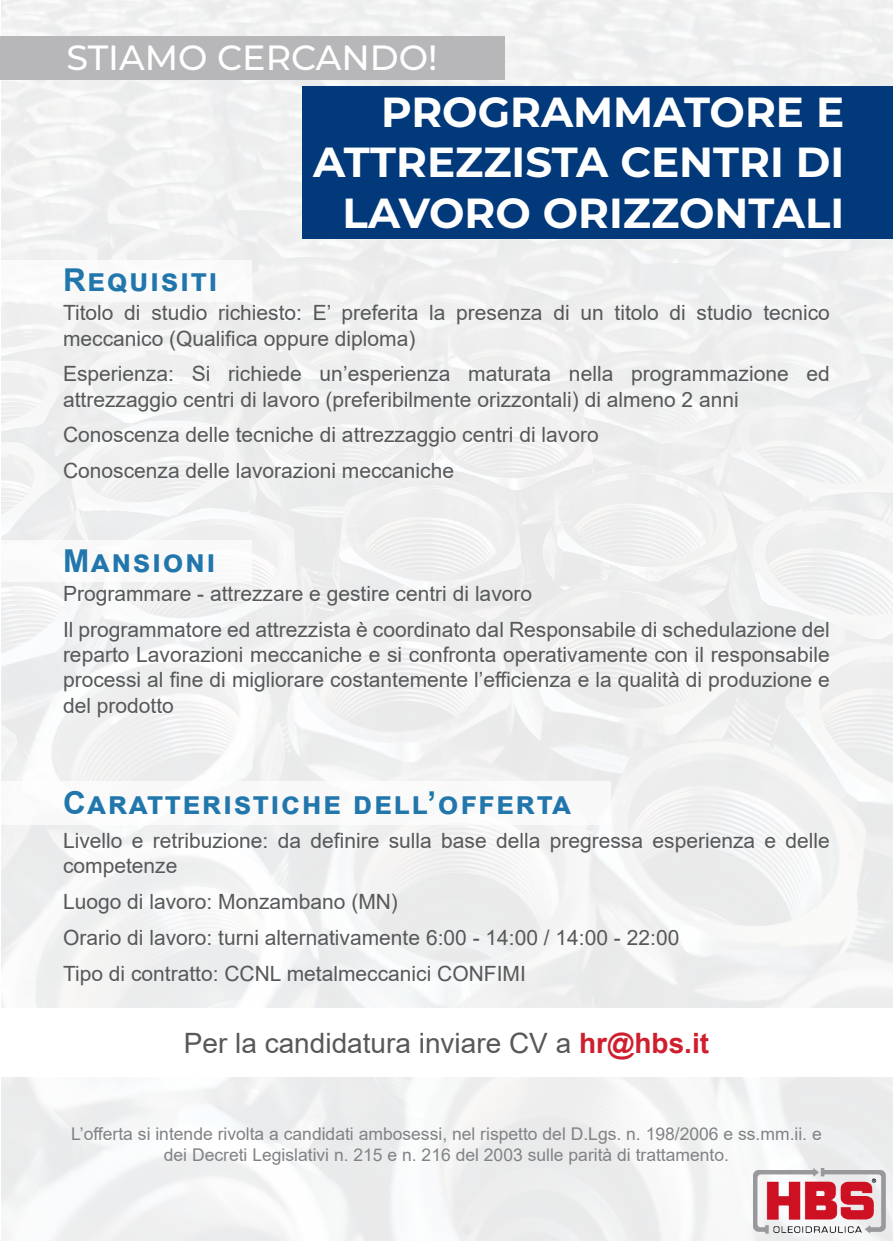
<style>
.page{position:relative;width:893px;height:1241px;background:#fff}
.page>*{position:absolute;margin:0;border:0;box-sizing:border-box;transform-origin:0 0}
.t1{font:700 42px/50.4px "Montserrat";color:#fff;text-align:right}
.t2{font:500 35px "Montserrat";color:#fff}
.t3{font:700 31.5px "Arial";letter-spacing:.05em;color:#2176ac}
.t4{font:28px "Arial";color:#57585a}
.t5{font:21px/25.2px "Arial";color:#57585a}
.t6{font:17.5px/21px "Arial";color:#808285;text-align:center}
.s1{font-weight:700;color:#cf1f2f}
</style>
<div class="page">
<img style="left:1px;top:0;width:892px;height:1240px">
<div style="left:0;top:36px;width:504px;height:44px;background:#b7b6b9"></div>
<div style="left:302px;top:86px;width:591px;height:152px;background:#01397b"></div>
<div style="left:0;top:260px;width:252px;height:41px;background:#fff"></div>
<div style="left:0;top:540px;width:252px;height:41px;background:#fff"></div>
<div style="left:0;top:780px;width:610px;height:44px;background:#fff"></div>
<div style="left:0;top:1008px;width:893px;height:68px;background:#fff"></div>
<img style="left:754px;top:1167px;width:131px;height:66px">
<p class="t2" style="left:66px;top:33px;width:373px">STIAMO CERCANDO!</p>
<p class="t1" style="left:313px;top:84px;width:533px">PROGRAMMATORE E<br>ATTREZZISTA CENTRI DI<br>LAVORO ORIZZONTALI</p>
<p class="t3" style="left:63px;top:258px;width:156px">Requisiti</p>
<p class="t5" style="left:63px;top:300px;width:768px">Titolo di studio richiesto: E’ preferita la presenza di un titolo di studio tecnico meccanico (Qualifica oppure diploma)</p>
<p class="t5" style="left:63px;top:361px;width:768px">Esperienza: Si richiede un’esperienza maturata nella programmazione ed attrezzaggio centri di lavoro (preferibilmente orizzontali) di almeno 2 anni</p>
<p class="t5" style="left:63px;top:422px;width:537px">Conoscenza delle tecniche di attrezzaggio centri di lavoro</p>
<p class="t5" style="left:63px;top:458px;width:392px">Conoscenza delle lavorazioni meccaniche</p>
<p class="t3" style="left:63px;top:539px;width:154px">Mansioni</p>
<p class="t5" style="left:63px;top:581px;width:471px">Programmare - attrezzare e gestire centri di lavoro</p>
<p class="t5" style="left:63px;top:616px;width:768px;text-align:justify">Il programmatore ed attrezzista è coordinato dal Responsabile di schedulazione del reparto Lavorazioni meccaniche e si confronta operativamente con il responsabile processi al fine di migliorare costantemente l’efficienza e la qualità di produzione e del prodotto</p>
<p class="t3" style="left:63px;top:780px;width:510px">Caratteristiche dell’offerta</p>
<p class="t5" style="left:63px;top:828px;width:768px">Livello e retribuzione: da definire sulla base della pregressa esperienza e delle competenze</p>
<p class="t5" style="left:63px;top:888px;width:336px">Luogo di lavoro: Monzambano (MN)</p>
<p class="t5" style="left:63px;top:924px;width:618px">Orario di lavoro: turni alternativamente 6:00 - 14:00 / 14:00 - 22:00</p>
<p class="t5" style="left:63px;top:960px;width:464px">Tipo di contratto: CCNL metalmeccanici CONFIMI</p>
<p class="t4" style="left:184px;top:1023px;width:527px">Per la candidatura inviare CV a <span class="s1">hr@hbs.it</span></p>
<p class="t6" style="left:71px;top:1123px;width:752px">L’offerta si intende rivolta a candidati ambosessi, nel rispetto del D.Lgs. n. 198/2006 e ss.mm.ii. e dei Decreti Legislativi n. 215 e n. 216 del 2003 sulle parità di trattamento.</p>
</div>
